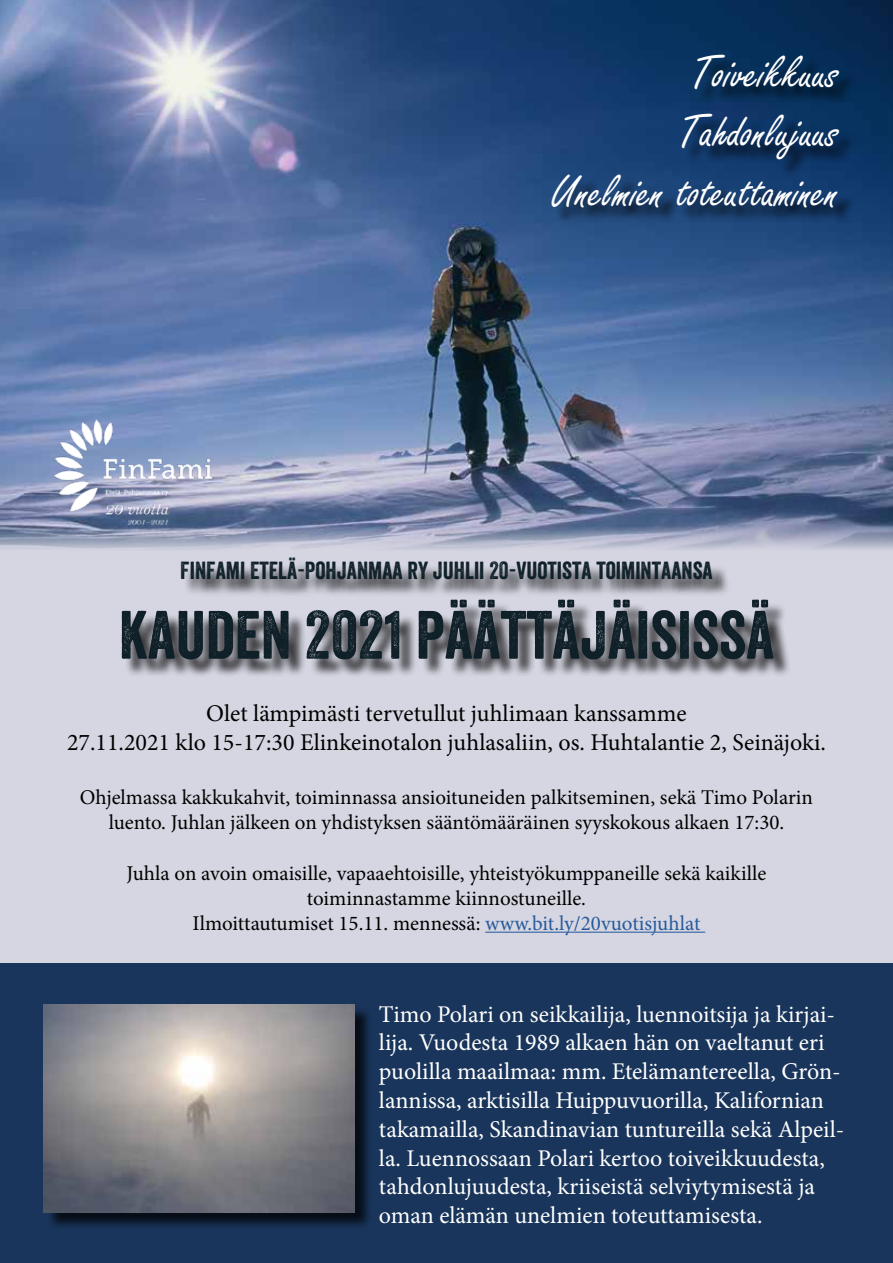
<style>
.page{position:relative;width:893px;height:1263px;background:#fff}
.page>*{position:absolute;margin:0;border:0;box-sizing:border-box;transform-origin:0 0}
.t1{font:66px "Veneer W01";color:#0f2028}
.t2{font:49.5px/59.4px "Freestyle Script";color:#fff;text-align:right}
.t3{font:24px/28.8px "Minion Pro";color:#fff}
.t4{font:24px/28.8px "Minion Pro";color:#000;text-align:center}
.t5{font:24px "Veneer W01";color:#0f2028}
.t6{font:21px/25.2px "Minion Pro";color:#000;text-align:center}
.s1{color:#275b9b}
</style>
<div class="page">
<div style="left:0;top:663px;width:893px;height:600px;background:#19355b"></div>
<div style="left:0;top:192px;width:893px;height:771px;background:#d6d6e2"></div>
<img style="left:0;top:0;width:893px;height:550px">
<hr style="left:485px;top:932px;width:220px;height:1px;background:#275b9b">
<div style="left:124px;top:561px;width:667px;height:117px;background:#000;opacity:.75"></div>
<div style="left:46px;top:1006px;width:327px;height:224px;background:#000;opacity:.75"></div>
<img style="left:44px;top:1004px;width:310px;height:208px">
<div style="left:555px;top:57px;width:302px;height:169px;background:#000;opacity:.75"></div>
<img style="left:54px;top:420px;width:157px;height:107px">
<h2 class="t2" style="left:551px;top:45px;width:289px">Toiveikkuus<br>Tahdonlujuus<br>Unelmien toteuttaminen</h2>
<p class="t5" style="left:180px;top:556px;width:534px">FINFAMI ETELÄ-POHJANMAA RY JUHLII 20-VUOTISTA TOIMINTAANSA</p>
<h1 class="t1" style="left:119px;top:595px;width:656px">KAUDEN 2021 PÄÄTTÄJÄISISSÄ</h1>
<p class="t4" style="left:67px;top:699px;width:760px">Olet lämpimästi tervetullut juhlimaan kanssamme<br>27.11.2021 klo 15-17:30 Elinkeinotalon juhlasaliin, os. Huhtalantie 2, Seinäjoki.</p>
<p class="t6" style="left:80px;top:785px;width:735px">Ohjelmassa kakkukahvit, toiminnassa ansioituneiden palkitseminen, sekä Timo Polarin luento. Juhlan jälkeen on yhdistyksen sääntömääräinen syyskokous alkaen 17:30.</p>
<p class="t6" style="left:126px;top:860px;width:642px">Juhla on avoin omaisille, vapaaehtoisille, yhteistyökumppaneille sekä kaikille toiminnastamme kiinnostuneille.<br>Ilmoittautumiset 15.11. mennessä: <span class="s1">www.bit.ly/20vuotisjuhlat</span></p>
<p class="t3" style="left:379px;top:1000px;width:467px">Timo Polari on seikkailija, luennoitsija ja kirjai&shy;lija. Vuodesta 1989 alkaen hän on vaeltanut eri puolilla maailmaa: mm. Etelämantereella, Grön&shy;lannissa, arktisilla Huippuvuorilla, Kalifornian takamailla, Skandinavian tuntureilla sekä Alpeil&shy;la. Luennossaan Polari kertoo toiveikkuudesta, tahdonlujuudesta, kriiseistä selviytymisestä ja oman elämän unelmien toteuttamisesta.</p>
</div>
